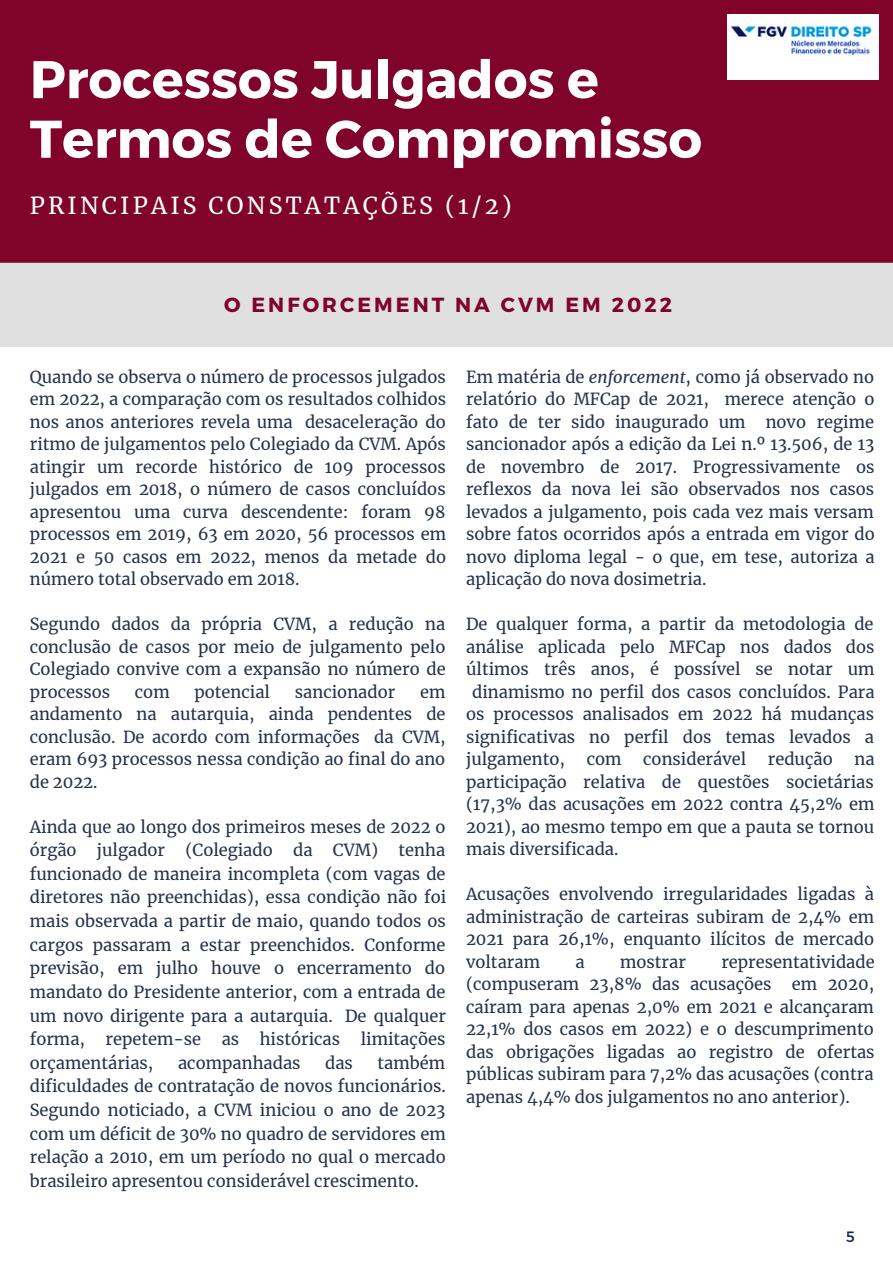
<style>
.page{position:relative;width:893px;height:1264px;background:#fff}
.page>*{position:absolute;margin:0;border:0;box-sizing:border-box;transform-origin:0 0}
.t1{font:700 52.95px/59.6px "Montserrat";color:#fff}
.t2{font:23.1px "Merriweather";letter-spacing:.14em;color:#fff}
.t3{font:700 20.4px "Montserrat";letter-spacing:.15em;color:#80042a}
.t4{font:16.5px/22.5px "Merriweather";color:#27324a;text-align:justify}
.t5{font:15px "Montserrat";color:#132652}
.s1{font-style:italic}
</style>
<div class="page">
<div style="left:0;top:0;width:892px;height:263px;background:#80042a"></div>
<div style="left:0;top:262px;width:892px;height:85px;background:#e0e0e0"></div>
<img style="left:727px;top:15px;width:151px;height:64px">
<h1 class="t1" style="left:30px;top:47px;width:673px">Processos Julgados e<br>Termos de Compromisso</h1>
<h2 class="t2" style="left:30px;top:192px;width:483px">PRINCIPAIS CONSTATAÇÕES (1/2)</h2>
<p class="t3" style="left:224px;top:292px;width:449px">O ENFORCEMENT NA CVM EM 2022</p>
<p class="t4" style="left:30px;top:365px;width:418px">Quando se observa o número de processos julgados em 2022, a comparação com os resultados colhidos nos anos anteriores revela uma desaceleração do ritmo de julgamentos pelo Colegiado da CVM. Após atingir um recorde histórico de 109 processos julgados em 2018, o número de casos concluídos apresentou uma curva descendente: foram 98 processos em 2019, 63 em 2020, 56 processos em 2021 e 50 casos em 2022, menos da metade do número total observado em 2018.</p>
<p class="t4" style="left:30px;top:613px;width:417px">Segundo dados da própria CVM, a redução na conclusão de casos por meio de julgamento pelo Colegiado convive com a expansão no número de processos</p>
<p class="t4" style="left:135px;top:680px;width:36px">com</p>
<p class="t4" style="left:194px;top:680px;width:77px">potencial</p>
<p class="t4" style="left:295px;top:680px;width:102px">sancionador</p>
<p class="t4" style="left:30px;top:680px;width:417px;text-indent:390px">em andamento na autarquia, ainda pendentes de conclusão. De acordo com informações da CVM, eram 693 processos nessa condição ao final do ano de 2022.</p>
<p class="t4" style="left:30px;top:815px;width:418px;line-height:23.5px">Ainda que ao longo dos primeiros meses de 2022 o órgão julgador (Colegiado da CVM) tenha funcionado de maneira incompleta (com vagas de diretores não preenchidas), essa condição não foi mais observada a partir de maio, quando todos os cargos passaram a estar preenchidos. Conforme previsão, em julho houve o encerramento do mandato do Presidente anterior, com a entrada de um novo dirigente para a autarquia. De qualquer forma, repetem-se as históricas limitações orçamentárias,</p>
<p class="t4" style="left:30px;top:1051px;width:417px;line-height:23.5px;text-indent:347px">também dificuldades de contratação de novos funcionários.<br>Segundo noticiado, a CVM iniciou o ano de 2023 com um déficit de 30% no quadro de servidores em relação a 2010, em um período no qual o mercado brasileiro apresentou considerável crescimento.</p>
<p class="t4" style="left:178px;top:1051px;width:124px">acompanhadas</p>
<p class="t4" style="left:325px;top:1051px;width:29px">das</p>
<p class="t4" style="left:466px;top:365px;width:410px">Em matéria de <span class="s1">enforcement</span>, como já observado no relatório do MFCap de 2021, merece atenção o fato de ter sido inaugurado um novo regime sancionador após a edição da Lei n.º 13.506, de 13 de novembro de 2017. Progressivamente os reflexos da nova lei são observados nos casos levados a julgamento, pois cada vez mais versam sobre fatos ocorridos após a entrada em vigor do novo diploma legal - o que, em tese, autoriza a aplicação do nova dosimetria.</p>
<p class="t4" style="left:466px;top:613px;width:409px">De qualquer forma, a partir da metodologia de</p>
<p class="t4" style="left:466px;top:635px;width:410px">análise aplicada pelo MFCap nos dados dos</p>
<p class="t4" style="left:466px;top:658px;width:410px">últimos três anos, é possível se notar um</p>
<p class="t4" style="left:472px;top:680px;width:404px">dinamismo no perfil dos casos concluídos. Para</p>
<p class="t4" style="left:466px;top:703px;width:409px">os processos analisados em 2022 há mudanças</p>
<p class="t4" style="left:466px;top:725px;width:409px">significativas no perfil dos temas levados a</p>
<p class="t4" style="left:466px;top:748px;width:100px">julgamento,</p>
<p class="t4" style="left:586px;top:748px;width:36px">com</p>
<p class="t4" style="left:643px;top:748px;width:104px">considerável</p>
<p class="t4" style="left:767px;top:748px;width:66px">redução</p>
<p class="t4" style="left:466px;top:748px;width:410px;text-indent:388px">na participação relativa de questões societárias (17,3% das acusações em 2022 contra 45,2% em 2021), ao mesmo tempo em que a pauta se tornou mais diversificada.</p>
<p class="t4" style="left:466px;top:883px;width:409px">Acusações envolvendo irregularidades ligadas à administração de carteiras subiram de 2,4% em 2021 para 26,1%, enquanto ilícitos de mercado voltaram</p>
<p class="t4" style="left:466px;top:950px;width:410px;text-indent:255px">representatividade (compuseram 23,8% das acusações em 2020, caíram para apenas 2,0% em 2021 e alcançaram 22,1% dos casos em 2022) e o descumprimento das obrigações ligadas ao registro de ofertas públicas subiram para 7,2% das acusações (contra apenas 4,4% dos julgamentos no ano anterior).</p>
<p class="t4" style="left:575px;top:950px;width:11px">a</p>
<p class="t4" style="left:620px;top:950px;width:67px">mostrar</p>
<p class="t5" style="left:845px;top:1226px;width:10px">5</p>
</div>
